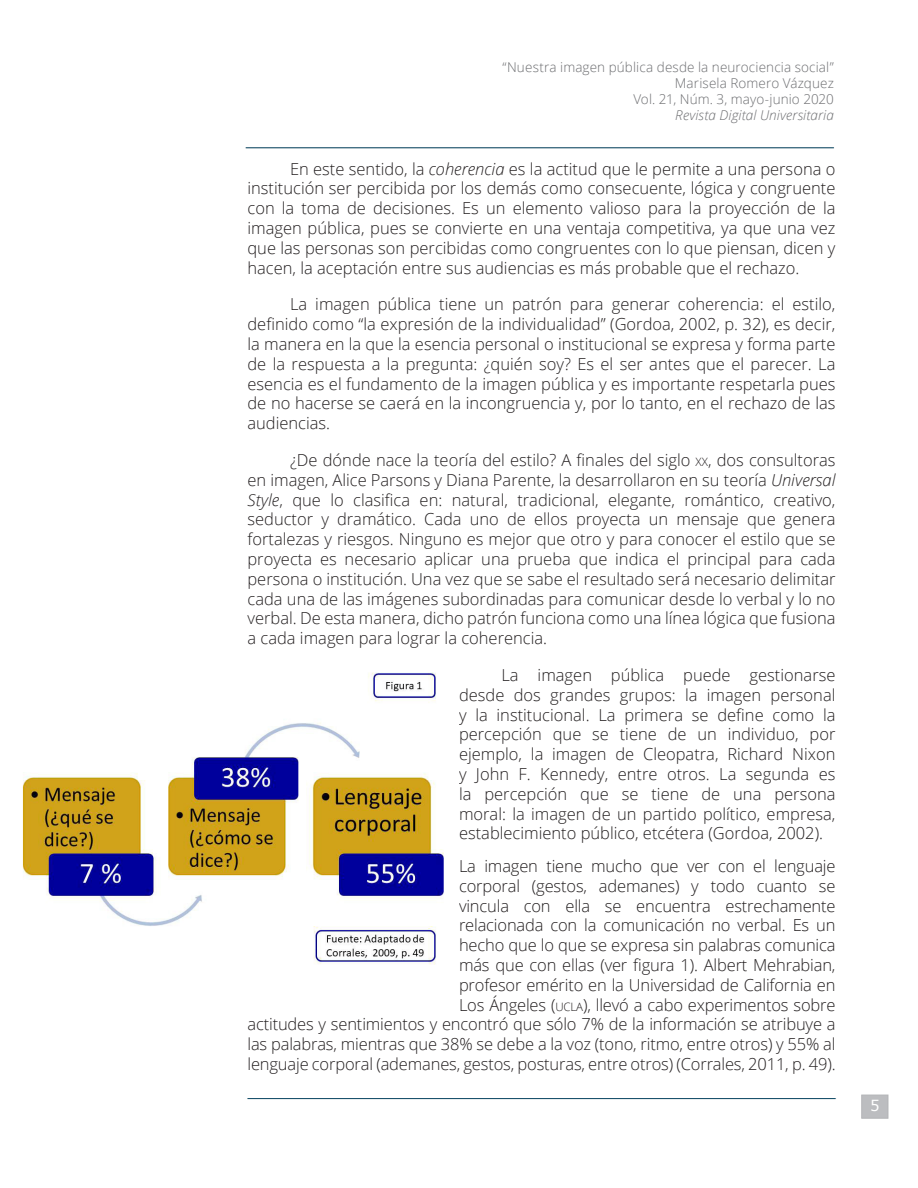
<style>
.page{position:relative;width:918px;height:1188px;background:#fff}
.page>*{position:absolute;margin:0;border:0;box-sizing:border-box;transform-origin:0 0}
.texto_sangria{font:300 16.5px/19.8px "Open Sans";color:#231f20;text-align:justify}
.texto_normal{font:300 16.5px/19.8px "Open Sans";letter-spacing:-.01em;color:#231f20;text-align:right}
.t1{font:15px "Verdana";color:#fff}
.t2{font:300 13.5px/16.2px "Open Sans";letter-spacing:.01em;color:#6c6d70;text-align:right}
.t3{font:italic 300 13.5px "Open Sans";letter-spacing:.005em;color:#6c6d70}
.s1{font-style:italic}
.s2{font-size:11.55px}
</style>
<div class="page">
<div style="left:861px;top:1095px;width:27px;height:24px;background:#bcbdc0"></div>
<hr style="left:245px;top:147px;width:590px;height:2px;background:#457185">
<hr style="left:246px;top:148px;width:588px;height:1px;background:#094662">
<hr style="left:247px;top:1098px;width:589px;height:1px;background:#85a1ae">
<hr style="left:248px;top:1098px;width:588px;height:1px;background:#094662">
<img style="left:22px;top:672px;width:422px;height:293px">
<p class="t2" style="left:503px;top:59px;width:333px">“Nuestra imagen pública desde la neurociencia social”<br>Marisela Romero Vázquez<br>Vol. 21, Núm. 3, mayo-junio 2020</p>
<p class="t3" style="left:675px;top:106px;width:160px">Revista Digital Universitaria</p>
<p class="texto_sangria" style="left:248px;top:158px;width:590px;text-indent:43px">En este sentido, la <span class="s1">coherencia</span> es la actitud que le permite a una persona o institución ser percibida por los demás como consecuente, lógica y congruente con la toma de decisiones. Es un elemento valioso para la proyección de la imagen pública, pues se convierte en una ventaja competitiva, ya que una vez que las personas son percibidas como congruentes con lo que piensan, dicen y hacen, la aceptación entre sus audiencias es más probable que el rechazo.</p>
<p class="texto_sangria" style="left:248px;top:294px;width:590px;text-indent:43px">La imagen pública tiene un patrón para generar coherencia: el estilo, definido como “la expresión de la individualidad” (Gordoa, 2002, p. 32), es decir, la manera en la que la esencia personal o institucional se expresa y forma parte de la respuesta a la pregunta: ¿quién soy? Es el ser antes que el parecer. La esencia es el fundamento de la imagen pública y es importante respetarla pues de no hacerse se caerá en la incongruencia y, por lo tanto, en el rechazo de las audiencias.</p>
<p class="texto_sangria" style="left:248px;top:450px;width:590px;text-indent:43px">¿De dónde nace la teoría del estilo? A finales del siglo <span class="s2">XX</span>, dos consultoras en imagen, Alice Parsons y Diana Parente, la desarrollaron en su teoría <span class="s1">Universal Style</span>, que lo clasifica en: natural, tradicional, elegante, romántico, creativo, seductor y dramático. Cada uno de ellos proyecta un mensaje que genera fortalezas y riesgos. Ninguno es mejor que otro y para conocer el estilo que se proyecta es necesario aplicar una prueba que indica el principal para cada persona o institución. Una vez que se sabe el resultado será necesario delimitar cada una de las imágenes subordinadas para comunicar desde lo verbal y lo no verbal. De esta manera, dicho patrón funciona como una línea lógica que fusiona a cada imagen para lograr la coherencia.</p>
<p class="texto_sangria" style="left:459px;top:665px;width:378px;text-indent:43px">La imagen pública puede gestionarse desde dos grandes grupos: la imagen personal y la institucional. La primera se define como la percepción que se tiene de un individuo, por ejemplo, la imagen de Cleopatra, Richard Nixon y John F. Kennedy, entre otros. La segunda es la percepción que se tiene de una persona moral: la imagen de un partido político, empresa, establecimiento público, etcétera (Gordoa, 2002).</p>
<p class="texto_normal" style="left:248px;top:856px;width:590px">La imagen tiene mucho que ver con el lenguaje<br>corporal (gestos, ademanes) y todo cuanto se<br>vincula con ella se encuentra estrechamente<br>relacionada con la comunicación no verbal. Es un<br>hecho que lo que se expresa sin palabras comunica<br>más que con ellas (ver figura 1). Albert Mehrabian,<br>profesor emérito en la Universidad de California en<br>Los Ángeles (<span class="s2">UCLA</span>), llevó a cabo experimentos sobre<br>actitudes y sentimientos y encontró que sólo 7% de la información se atribuye a las palabras, mientras que 38% se debe a la voz (tono, ritmo, entre otros) y 55% al lenguaje corporal (ademanes, gestos, posturas, entre otros) (Corrales, 2011, p. 49).</p>
<p class="t1" style="left:870px;top:1096px;width:11px">5</p>
</div>
